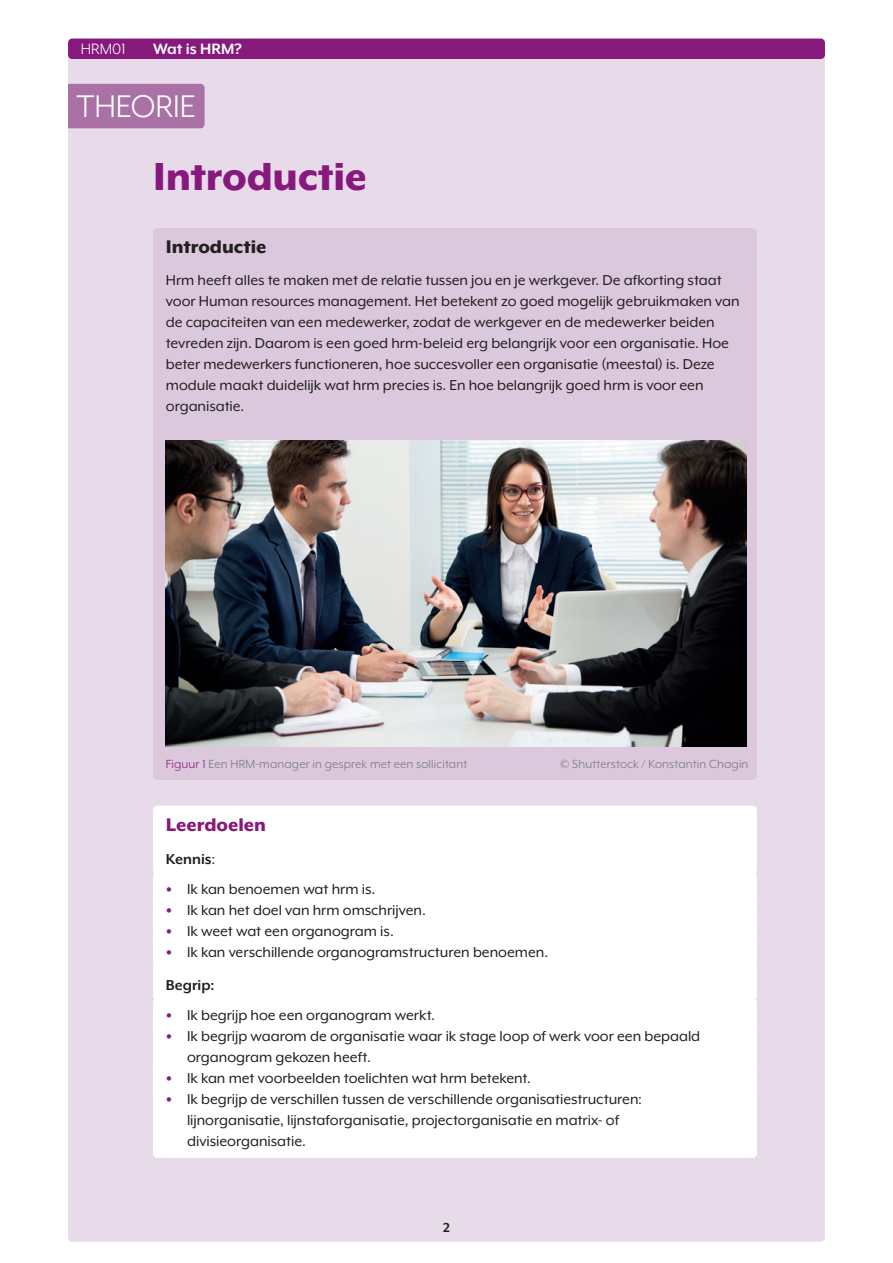
<style>
.page{position:relative;width:893px;height:1263px;background:#fff}
.page>*{position:absolute;margin:0;border:0;box-sizing:border-box;transform-origin:0 0}
.t1{font:800 45px "Mr Eaves XL Mod OT";letter-spacing:-.005em;color:#87197d}
.t2{font:36px "Mr Eaves XL Mod OT";letter-spacing:-.005em;color:#fff}
.t3{font:800 21px "Mr Eaves XL Mod OT";color:#231f20}
.t4{font:800 21px "Mr Eaves XL Mod OT";color:#87197d}
.t5{font:700 17.25px "Mr Eaves XL Mod OT";color:#fff}
.t6{font:17.25px "Mr Eaves XL Mod OT";color:#fff}
.t7{font:16.5px/21px "Mr Eaves XL Mod OT";color:#231f20}
.t8{font:700 16.5px "Mr Eaves XL Mod OT";color:#231f20}
.t9{font:700 15px "Mr Eaves XL San OT";color:#231f20}
.t10{font:13.5px "Mr Eaves XL Mod OT";letter-spacing:.01em;color:#76787b}
.s1{color:#87197d}
.s2{font-weight:400}
.s3{font-family:"Minion Pro";color:#87197d}
.s4{font-weight:700}
</style>
<div class="page">
<div style="left:68px;top:38px;width:757px;height:1204px;background:#e8dbe9;border-radius:4px"></div>
<div style="left:68px;top:84px;width:137px;height:44px;background:#aa71a6"></div>
<div style="left:153px;top:228px;width:604px;height:38px;background:#dcc8dd;border-radius:4px"></div>
<div style="left:153px;top:263px;width:604px;height:517px;background:#dcc8dd;border-radius:4px"></div>
<div style="left:153px;top:806px;width:604px;height:38px;background:#fff;border-radius:4px"></div>
<div style="left:153px;top:842px;width:604px;height:31px;background:#fff"></div>
<div style="left:153px;top:872px;width:604px;height:34px;background:#fff;border-radius:4px"></div>
<div style="left:153px;top:893px;width:604px;height:34px;background:#fff;border-radius:4px"></div>
<div style="left:153px;top:914px;width:604px;height:34px;background:#fff;border-radius:4px"></div>
<div style="left:153px;top:935px;width:604px;height:34px;background:#fff;border-radius:4px"></div>
<div style="left:153px;top:967px;width:604px;height:32px;background:#fff"></div>
<div style="left:153px;top:998px;width:604px;height:34px;background:#fff;border-radius:4px"></div>
<div style="left:153px;top:1019px;width:604px;height:55px;background:#fff;border-radius:4px"></div>
<div style="left:153px;top:1061px;width:604px;height:34px;background:#fff;border-radius:4px"></div>
<div style="left:153px;top:1082px;width:604px;height:76px;background:#fff;border-radius:4px"></div>
<img style="left:166px;top:440px;width:580px;height:307px">
<div style="left:68px;top:39px;width:757px;height:20px;background:#87197d;border-radius:4px"></div>
<p class="t6" style="left:81px;top:40px;width:46px">HRM01</p>
<p class="t5" style="left:153px;top:40px;width:90px">Wat is HRM?</p>
<h2 class="t2" style="left:77px;top:88px;width:121px">THEORIE</h2>
<h1 class="t1" style="left:153px;top:154px;width:215px">Introductie</h1>
<p class="t3" style="left:166px;top:237px;width:102px">Introductie</p>
<p class="t7" style="left:166px;top:269px;width:575px">Hrm heeft alles te maken met de relatie tussen jou en je werkgever. De afkorting staat voor Human resources management. Het betekent zo goed mogelijk gebruikmaken van de capaciteiten van een medewerker, zodat de werkgever en de medewerker beiden tevreden zijn. Daarom is een goed hrm-beleid erg belangrijk voor een organisatie. Hoe beter medewerkers functioneren, hoe succesvoller een organisatie (meestal) is. Deze module maakt duidelijk wat hrm precies is. En hoe belangrijk goed hrm is voor een organisatie.</p>
<p class="t10" style="left:166px;top:757px;width:303px"><span class="s1">Figuur 1</span> Een HRM-manager in gesprek met een sollicitant</p>
<p class="t10" style="left:560px;top:757px;width:190px">© Shutterstock / Konstantin Chagin</p>
<p class="t4" style="left:166px;top:814px;width:102px">Leerdoelen</p>
<p class="t8" style="left:166px;top:851px;width:51px">Kennis<span class="s2">:</span></p>
<p class="t7" style="left:166px;top:878px;width:211px"><span class="s3">•</span> Ik kan benoemen wat hrm is.</p>
<p class="t7" style="left:166px;top:899px;width:262px"><span class="s3">•</span> Ik kan het doel van hrm omschrijven.</p>
<p class="t7" style="left:166px;top:920px;width:229px"><span class="s3">•</span> Ik weet wat een organogram is.</p>
<p class="t7" style="left:166px;top:935px;width:384px;line-height:33px"><span class="s3">•</span> Ik kan verschillende organogramstructuren benoemen.<br><span class="s4">Begrip:</span></p>
<p class="t7" style="left:166px;top:1004px;width:271px"><span class="s3">•</span> Ik begrijp hoe een organogram werkt.</p>
<p class="t7" style="left:187px;top:1025px;width:515px;text-indent:-21px"><span class="s3">•</span> Ik begrijp waarom de organisatie waar ik stage loop of werk voor een bepaald organogram gekozen heeft.</p>
<p class="t7" style="left:166px;top:1067px;width:367px"><span class="s3">•</span> Ik kan met voorbeelden toelichten wat hrm betekent.</p>
<p class="t7" style="left:187px;top:1088px;width:456px;text-indent:-21px"><span class="s3">•</span> Ik begrijp de verschillen tussen de verschillende organisatiestructuren: lijnorganisatie, lijnstaforganisatie, projectorganisatie en matrix- of divisieorganisatie.</p>
<p class="t9" style="left:443px;top:1220px;width:8px">2</p>
</div>
